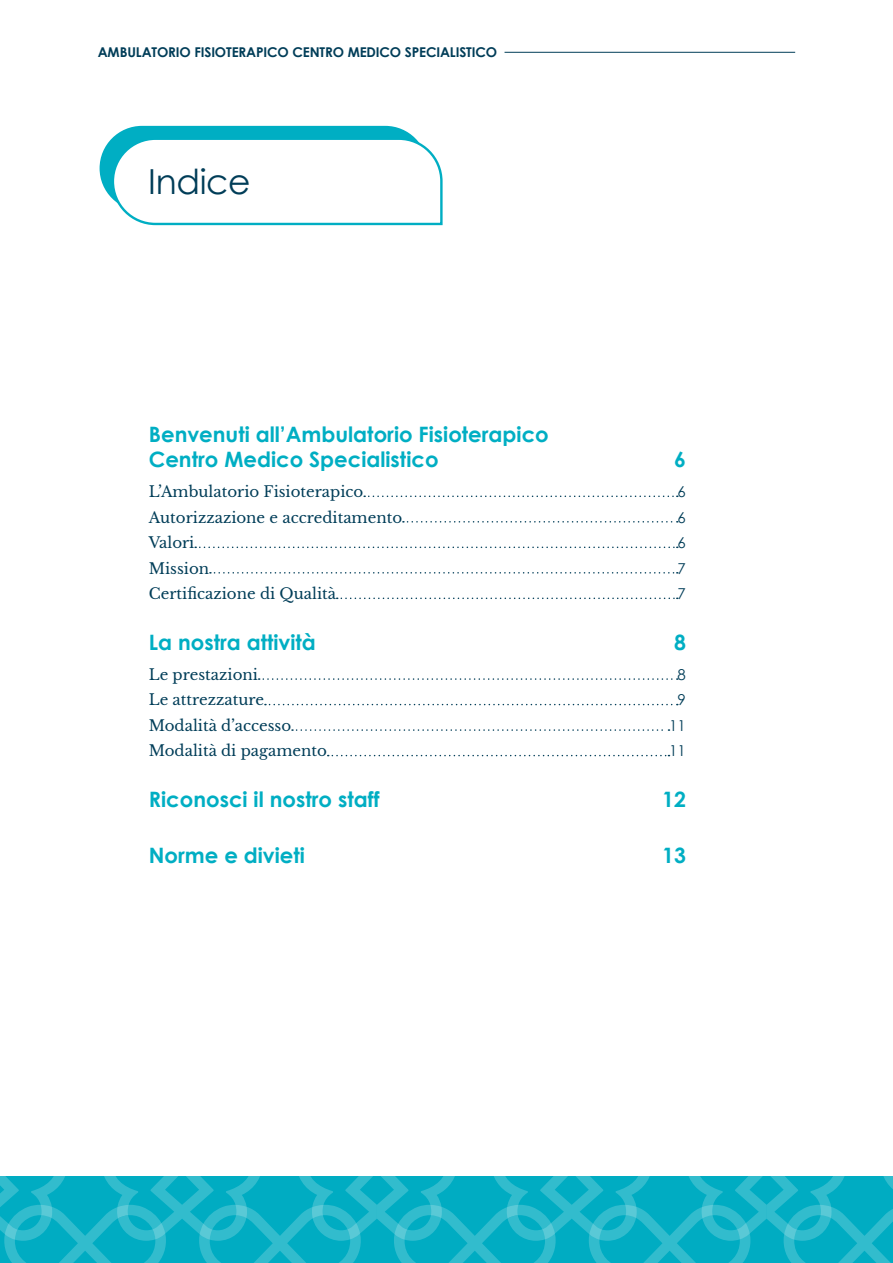
<style>
.page{position:relative;width:893px;height:1263px;background:#fff}
.page>*{position:absolute;margin:0;border:0;box-sizing:border-box;transform-origin:0 0}
.t1{font:34.5px "Century Gothic";letter-spacing:-.01em;color:#003d58}
.t2{font:700 21.15px/25.5px "Century Gothic";color:#00aec3}
.t3{font:15px "Libre Baskerville";color:#003d58}
.t4{font:15px "Century Gothic";color:#003d58}
.t5{font:700 13.5px "Century Gothic";letter-spacing:-.01em;color:#003d58}
</style>
<div class="page">
<svg style="left:0;top:1176px;width:893px;height:87px;background:#13b2c6"></svg>
<hr style="left:504px;top:52px;width:291px;height:1px;background:#003d58">
<svg style="left:364px;top:495px;width:314px;height:2px"></svg>
<svg style="left:403px;top:521px;width:275px;height:2px"></svg>
<svg style="left:195px;top:546px;width:483px;height:2px"></svg>
<svg style="left:210px;top:572px;width:468px;height:2px"></svg>
<svg style="left:337px;top:597px;width:341px;height:2px"></svg>
<svg style="left:259px;top:678px;width:419px;height:2px"></svg>
<svg style="left:265px;top:704px;width:413px;height:1px"></svg>
<svg style="left:292px;top:729px;width:377px;height:2px"></svg>
<svg style="left:328px;top:755px;width:341px;height:1px"></svg>
<svg style="left:100px;top:126px;width:343px;height:100px"></svg>
<p class="t5" style="left:98px;top:44px;width:401px">AMBULATORIO FISIOTERAPICO CENTRO MEDICO SPECIALISTICO</p>
<h1 class="t1" style="left:148px;top:161px;width:104px">Indice</h1>
<h2 class="t2" style="left:149px;top:421px;width:402px">Benvenuti all’Ambulatorio Fisioterapico<br>Centro Medico Specialistico</h2>
<h2 class="t2" style="left:674px;top:446px;width:13px">6</h2>
<p class="t3" style="left:149px;top:482px;width:216px">L’Ambulatorio Fisioterapico</p>
<p class="t4" style="left:678px;top:482px;width:10px">6</p>
<p class="t3" style="left:149px;top:508px;width:255px">Autorizzazione e accreditamento</p>
<p class="t4" style="left:678px;top:508px;width:10px">6</p>
<p class="t3" style="left:149px;top:533px;width:47px">Valori</p>
<p class="t4" style="left:678px;top:533px;width:10px">6</p>
<p class="t3" style="left:149px;top:559px;width:62px">Mission</p>
<p class="t4" style="left:678px;top:559px;width:10px">7</p>
<p class="t3" style="left:149px;top:584px;width:189px">Certificazione di Qualità</p>
<p class="t4" style="left:678px;top:584px;width:10px">7</p>
<h2 class="t2" style="left:149px;top:629px;width:169px">La nostra attività</h2>
<h2 class="t2" style="left:674px;top:629px;width:13px">8</h2>
<p class="t3" style="left:149px;top:665px;width:111px">Le prestazioni</p>
<p class="t4" style="left:678px;top:665px;width:10px">8</p>
<p class="t3" style="left:149px;top:691px;width:117px">Le attrezzature</p>
<p class="t4" style="left:678px;top:691px;width:10px">9</p>
<p class="t3" style="left:149px;top:716px;width:144px">Modalità d’accesso</p>
<p class="t4" style="left:669px;top:716px;width:18px">11</p>
<p class="t3" style="left:149px;top:742px;width:180px">Modalità di pagamento</p>
<p class="t4" style="left:669px;top:742px;width:18px">11</p>
<h2 class="t2" style="left:149px;top:786px;width:232px">Riconosci il nostro staff</h2>
<h2 class="t2" style="left:662px;top:786px;width:25px">12</h2>
<h2 class="t2" style="left:149px;top:842px;width:158px">Norme e divieti</h2>
<h2 class="t2" style="left:662px;top:842px;width:25px">13</h2>
</div>
